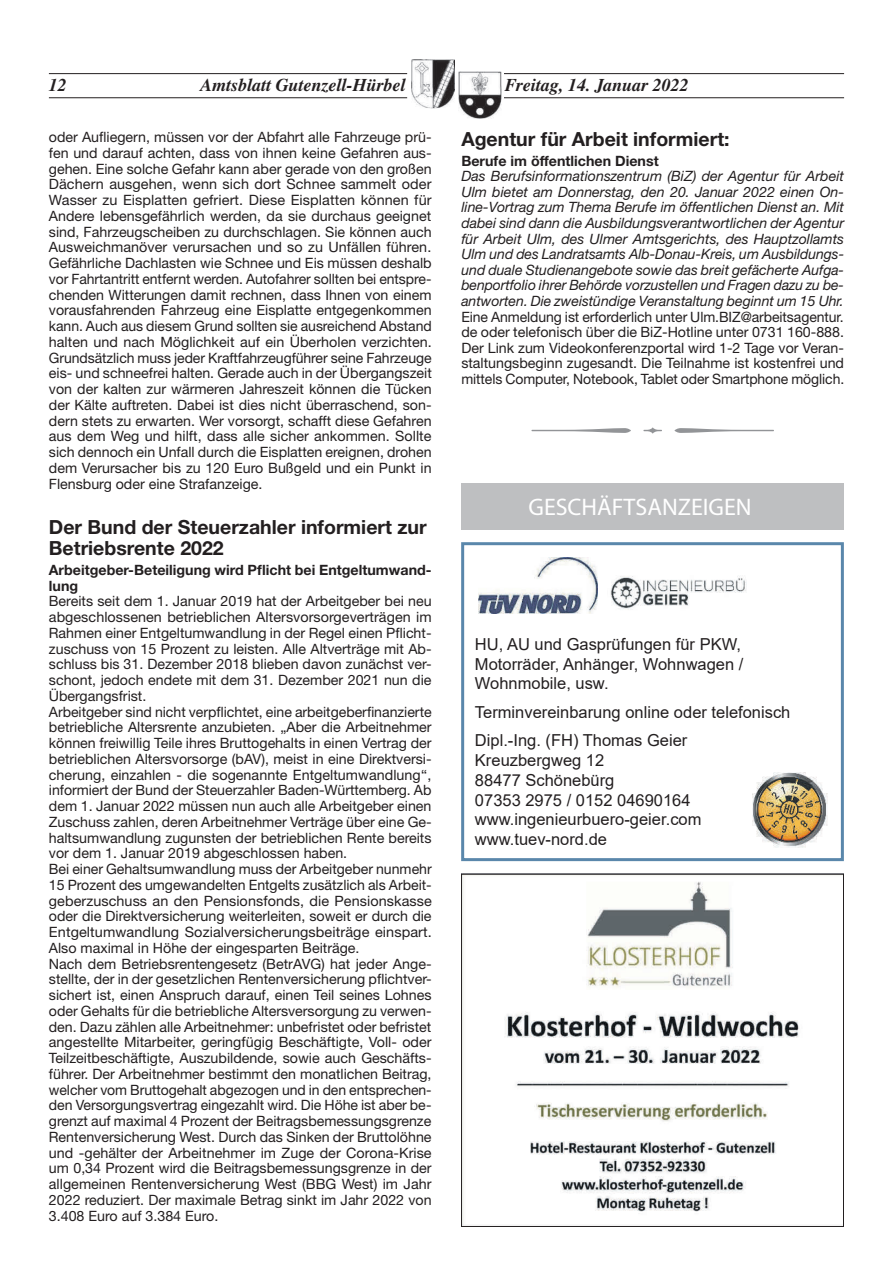
<style>
.page{position:relative;width:893px;height:1263px;background:#fff}
.page>*{position:absolute;margin:0;border:0;box-sizing:border-box;transform-origin:0 0}
.t1{font:700 24px "Frutiger";color:#fff}
.t2{font:700 19.5px/21px "Helvetica Neue LT Std";color:#231f20}
.t3{font:italic 700 18px "Times LT Std";color:#231f20}
.t4{font:16.5px/19.8px "Arial";color:#231f20}
.t5{font:14.25px/15.8px "Helvetica Neue LT Std";color:#231f20;text-align:justify}
.t6{font:italic 14.25px/15.6px "Helvetica Neue LT Std";letter-spacing:-.005em;color:#231f20;text-align:justify}
.t7{font:700 14.25px/15.8px "Helvetica Neue LT Std";color:#231f20}
</style>
<div class="page">
<hr style="left:49px;top:73px;width:795px;height:1px;background:#231f20">
<hr style="left:49px;top:97px;width:795px;height:1px;background:#231f20">
<div style="left:408px;top:52px;width:50px;height:57px;background:#fff"></div>
<img style="left:411px;top:60px;width:44px;height:47px">
<svg style="left:458px;top:71px;width:46px;height:34px"></svg>
<img style="left:459px;top:71px;width:42px;height:47px">
<div style="left:461px;top:542px;width:383px;height:319px;border:3px solid #5a87ab"></div>
<img style="left:752px;top:772px;width:75px;height:75px">
<img style="left:479px;top:558px;width:119px;height:55px">
<img style="left:610px;top:576px;width:136px;height:34px">
<img style="left:463px;top:876px;width:336px;height:349px">
<div style="left:461px;top:874px;width:383px;height:353px;border:1px solid #231f20"></div>
<div style="left:461px;top:483px;width:383px;height:46px;background:#bebfc1"></div>
<svg style="left:531px;top:427px;width:243px;height:7px"></svg>
<p class="t3" style="left:49px;top:74px;width:19px">12</p>
<p class="t3" style="left:200px;top:74px;width:207px">Amtsblatt Gutenzell-Hürbel</p>
<p class="t3" style="left:505px;top:74px;width:185px">Freitag, 14. Januar 2022</p>
<p class="t5" style="left:49px;top:129px;width:384px">oder Aufliegern, müssen vor der Abfahrt alle Fahrzeuge prü&shy;fen und darauf achten, dass von ihnen keine Gefahren aus&shy;gehen. Eine solche Gefahr kann aber gerade von den großen Dächern ausgehen, wenn sich dort Schnee sammelt oder Wasser zu Eisplatten gefriert. Diese Eisplatten können für Andere lebensgefährlich werden, da sie durchaus geeignet sind, Fahrzeugscheiben zu durchschlagen. Sie können auch Ausweichmanöver verursachen und so zu Unfällen führen.<br>Gefährliche Dachlasten wie Schnee und Eis müssen deshalb vor Fahrtantritt entfernt werden. Autofahrer sollten bei entspre&shy;chenden Witterungen damit rechnen, dass Ihnen von einem vorausfahrenden Fahrzeug eine Eisplatte entgegenkommen kann. Auch aus diesem Grund sollten sie ausreichend Abstand halten und nach Möglichkeit auf ein Überholen verzichten.<br>Grundsätzlich muss jeder Kraftfahrzeugführer seine Fahrzeuge eis- und schneefrei halten. Gerade auch in der Übergangszeit von der kalten zur wärmeren Jahreszeit können die Tücken der Kälte auftreten. Dabei ist dies nicht überraschend, son&shy;dern stets zu erwarten. Wer vorsorgt, schafft diese Gefahren aus dem Weg und hilft, dass alle sicher ankommen. Sollte sich dennoch ein Unfall durch die Eisplatten ereignen, drohen dem Verursacher bis zu 120 Euro Bußgeld und ein Punkt in Flensburg oder eine Strafanzeige.</p>
<h2 class="t2" style="left:49px;top:516px;width:379px">Der Bund der Steuerzahler informiert zur<br>Betriebsrente 2022</h2>
<p class="t7" style="left:49px;top:561px;width:384px">Arbeitgeber-Beteiligung wird Pflicht bei Entgeltumwand&shy;lung</p>
<p class="t5" style="left:49px;top:593px;width:384px;text-align:left">Bereits seit dem 1. Januar 2019 hat der Arbeitgeber bei neu abgeschlossenen betrieblichen Altersvorsorgeverträgen im Rahmen einer Entgeltumwandlung in der Regel einen Pflicht&shy;zuschuss von 15 Prozent zu leisten. Alle Altverträge mit Ab&shy;schluss bis 31. Dezember 2018 blieben davon zunächst ver&shy;schont, jedoch endete mit dem 31. Dezember 2021 nun die Übergangsfrist.<br>Arbeitgeber sind nicht verpflichtet, eine arbeitgeberfinanzierte betriebliche Altersrente anzubieten. „Aber die Arbeitnehmer können freiwillig Teile ihres Bruttogehalts in einen Vertrag der betrieblichen Altersvorsorge (bAV), meist in eine Direktversi&shy;cherung, einzahlen - die sogenannte Entgeltumwandlung‘‘, informiert der Bund der Steuerzahler Baden-Württemberg. Ab dem 1. Januar 2022 müssen nun auch alle Arbeitgeber einen Zuschuss zahlen, deren Arbeitnehmer Verträge über eine Ge&shy;haltsumwandlung zugunsten der betrieblichen Rente bereits vor dem 1. Januar 2019 abgeschlossen haben.<br>Bei einer Gehaltsumwandlung muss der Arbeitgeber nunmehr 15 Prozent des umgewandelten Entgelts zusätzlich als Arbeit&shy;geberzuschuss an den Pensionsfonds, die Pensionskasse oder die Direktversicherung weiterleiten, soweit er durch die Entgeltumwandlung Sozialversicherungsbeiträge einspart.<br>Also maximal in Höhe der eingesparten Beiträge.<br>Nach dem Betriebsrentengesetz (BetrAVG) hat jeder Ange&shy;stellte, der in der gesetzlichen Rentenversicherung pflichtver&shy;sichert ist, einen Anspruch darauf, einen Teil seines Lohnes oder Gehalts für die betriebliche Altersversorgung zu verwen&shy;den. Dazu zählen alle Arbeitnehmer: unbefristet oder befristet angestellte Mitarbeiter, geringfügig Beschäftigte, Voll- oder Teilzeitbeschäftigte, Auszubildende, sowie auch Geschäfts&shy;führer. Der Arbeitnehmer bestimmt den monatlichen Beitrag, welcher vom Bruttogehalt abgezogen und in den entsprechen&shy;den Versorgungsvertrag eingezahlt wird. Die Höhe ist aber be&shy;grenzt auf maximal 4 Prozent der Beitragsbemessungsgrenze Rentenversicherung West. Durch das Sinken der Bruttolöhne und -gehälter der Arbeitnehmer im Zuge der Corona-Krise um 0,34 Prozent wird die Beitragsbemessungsgrenze in der allgemeinen Rentenversicherung West (BBG West) im Jahr 2022 reduziert. Der maximale Betrag sinkt im Jahr 2022 von 3.408 Euro auf 3.384 Euro.</p>
<h2 class="t2" style="left:461px;top:128px;width:270px">Agentur für Arbeit informiert:</h2>
<p class="t7" style="left:461px;top:152px;width:199px">Berufe im öffentlichen Dienst</p>
<p class="t6" style="left:461px;top:168px;width:384px">Das Berufsinformationszentrum (BiZ) der Agentur für Arbeit Ulm bietet am Donnerstag, den 20. Januar 2022 einen On&shy;line-Vortrag zum Thema Berufe im öffentlichen Dienst an. Mit dabei sind dann die Ausbildungsverantwortlichen der Agentur für Arbeit Ulm, des Ulmer Amtsgerichts, des Hauptzollamts Ulm und des Landratsamts Alb-Donau-Kreis, um Ausbildungs&shy;und duale Studienangebote sowie das breit gefächerte Aufga&shy;benportfolio ihrer Behörde vorzustellen und Fragen dazu zu be&shy;antworten. Die zweistündige Veranstaltung beginnt um 15 Uhr.</p>
<p class="t5" style="left:461px;top:309px;width:384px">Eine Anmeldung ist erforderlich unter Ulm.BIZ@arbeitsagentur. de oder telefonisch über die BiZ-Hotline unter 0731 160-888.<br>Der Link zum Videokonferenzportal wird 1-2 Tage vor Veran&shy;staltungsbeginn zugesandt. Die Teilnahme ist kostenfrei und mittels Computer, Notebook, Tablet oder Smartphone möglich.</p>
<h1 class="t1" style="left:528px;top:492px;width:225px">GESCHÄFTSANZEIGEN</h1>
<p class="t4" style="left:479px;top:627px;width:273px;line-height:20.4px">HU, AU und Gasprüfungen für PKW,<br>Motorräder, Anhänger, Wohnwagen /<br>Wohnmobile, usw.</p>
<p class="t4" style="left:479px;top:694px;width:319px;line-height:32.5px">Terminvereinbarung online oder telefonisch<br>Dipl.-Ing. (FH) Thomas Geier</p>
<p class="t4" style="left:479px;top:753px;width:230px;line-height:20.5px">Kreuzbergweg 12<br>88477 Schönebürg<br>07353 2975 / 0152 04690164 www.ingenieurbuero-geier.com www.tuev-nord.de</p>
<p class="t4" style="left:475px;top:634px;width:270px">HU, AU und Gasprüfungen für PKW,<br>Motorräder, Anhänger, Wohnwagen /<br>Wohnmobile, usw.</p>
<p class="t4" style="left:475px;top:698px;width:317px;line-height:28.3px">Terminvereinbarung online oder telefonisch<br>Dipl.-Ing. (FH) Thomas Geier</p>
<p class="t4" style="left:475px;top:750px;width:228px">Kreuzbergweg 12<br>88477 Schönebürg<br>07353 2975 / 0152 04690164 www.ingenieurbuero-geier.com www.tuev-nord.de</p>
<p class="t4" style="left:514px;top:706px;width:136px">Wohnmobile, usw.</p>
<p class="t4" style="left:514px;top:771px;width:214px;line-height:20.4px">Dipl.-Ing. (FH) Thomas Geier<br>Kreuzbergweg 12<br>88477 Schönebürg</p>
</div>
